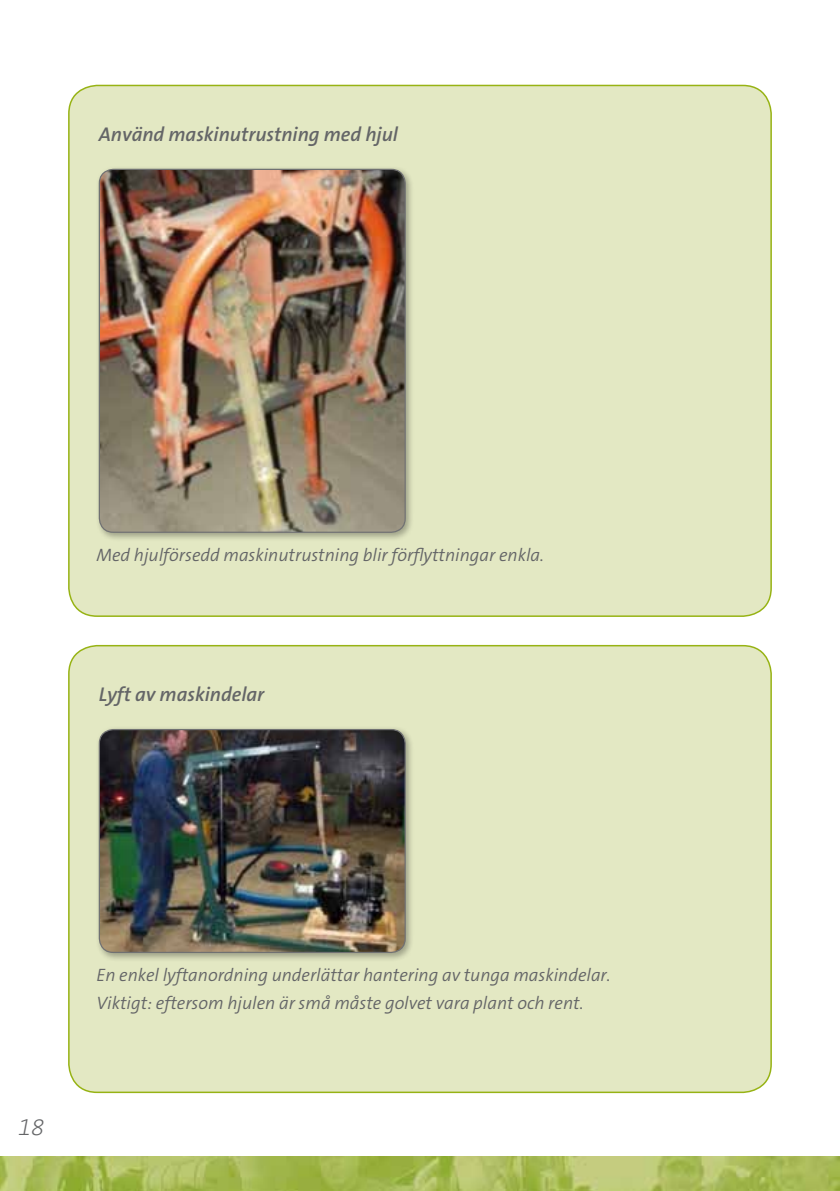
<style>
.page{position:relative;width:840px;height:1191px;background:#fff}
.page>*{position:absolute;margin:0;border:0;box-sizing:border-box;transform-origin:0 0}
.t1{font:italic 200 24px "The Sans B2";color:#646567}
.t2{font:italic 600 20px "The Sans B6";color:#646567}
.t3{font:italic 300 18px/28px "The Sans B4";color:#646567}
</style>
<div class="page">
<img style="left:0;top:1157px;width:839px;height:34px">
<div style="left:69px;top:85px;width:701px;height:531px;background:#e3e8c3;border-radius:28px"></div>
<div style="left:69px;top:645px;width:701px;height:447px;background:#e3e8c3;border-radius:28px"></div>
<div style="left:68px;top:645px;width:703px;height:448px;border:2px solid #97b314;border-radius:28px"></div>
<div style="left:95px;top:165px;width:319px;height:377px;background:#000;opacity:.3"></div>
<img style="left:99px;top:169px;width:306px;height:363px">
<div style="left:99px;top:169px;width:306px;height:364px;border:1px solid #707172;border-radius:14px"></div>
<div style="left:95px;top:725px;width:319px;height:236px;background:#000;opacity:.3"></div>
<img style="left:99px;top:729px;width:306px;height:223px">
<div style="left:99px;top:729px;width:306px;height:224px;border:1px solid #707172;border-radius:14px"></div>
<p class="t2" style="left:99px;top:123px;width:300px">Använd maskinutrustning med hjul</p>
<p class="t3" style="left:96px;top:542px;width:447px">Med hjulförsedd maskinutrustning blir förflyttningar enkla.</p>
<p class="t2" style="left:99px;top:683px;width:167px">Lyft av maskindelar</p>
<h1 class="t1" style="left:18px;top:1114px;width:28px">18</h1>
<p class="t3" style="left:96px;top:962px;width:513px">En enkel lyftanordning underlättar hantering av tunga maskindelar.<br>Viktigt: eftersom hjulen är små måste golvet vara plant och rent.</p>
</div>
